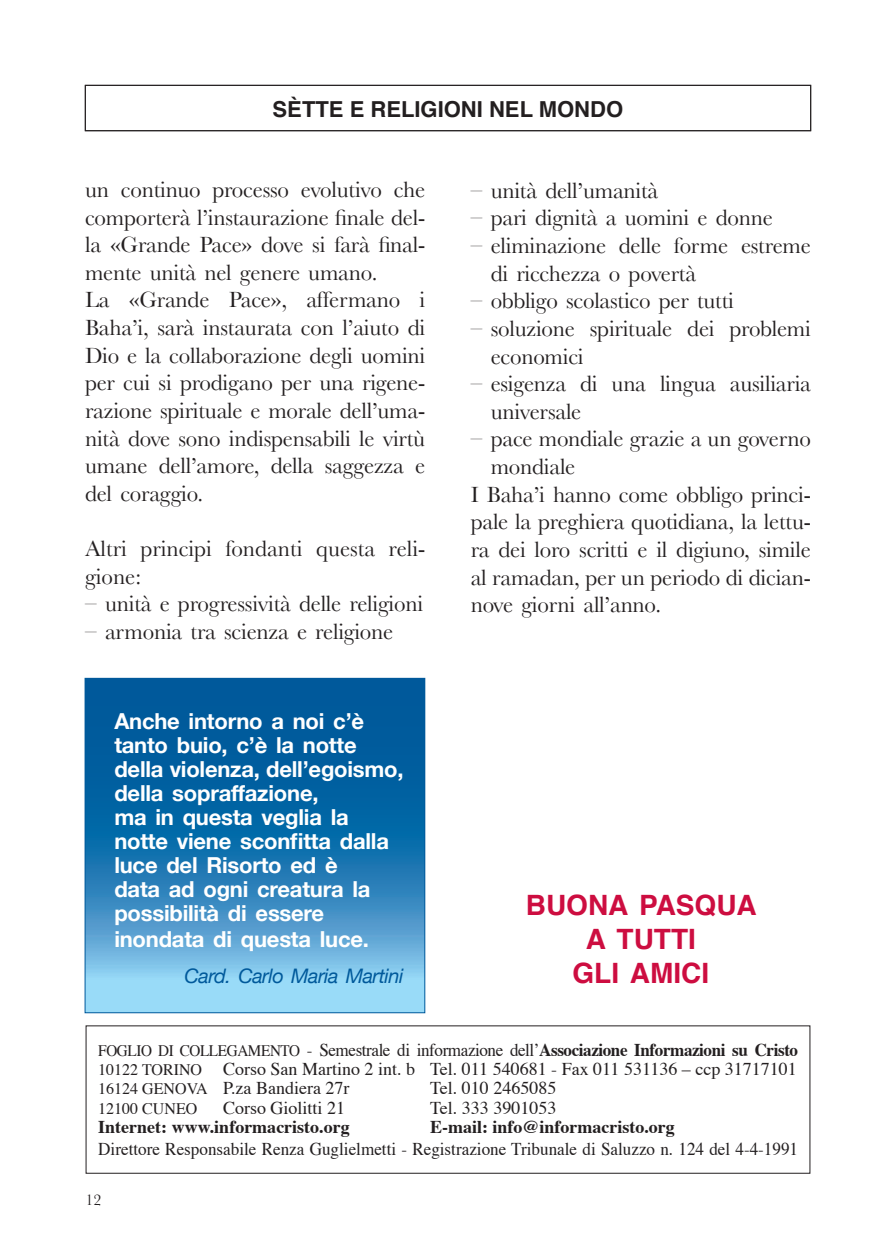
<style>
.page{position:relative;width:879px;height:1248px;background:#fff}
.page>*{position:absolute;margin:0;border:0;box-sizing:border-box;transform-origin:0 0}
.t1{font:700 28px/33.6px "Helvetica";color:#cd0d40;text-align:center}
.t2{font:23px/27.6px "Baskerville";letter-spacing:-.01em;color:#231f20}
.t3{font:700 22px/24px "Helvetica Neue";letter-spacing:-.01em;color:#fff}
.t4{font:700 22px "Helvetica";color:#231f20}
.t5{font:italic 20px "Helvetica Neue";letter-spacing:-.025em;color:#00599b}
.t6{font:18px/19.2px "Times";color:#231f20;text-align:justify;scale:.95 1}
.t7{font:700 18px "Times";color:#231f20}
.t8{font:18px "Times";color:#231f20}
.t9{font:16px "Times";color:#231f20}
.t10{font:16px "Baskerville";color:#231f20}
.s1{font-size:16px}
.s2{font-weight:700}
</style>
<div class="page">
<svg style="left:87px;top:679px;width:336px;height:332px;background:#2c81b8"></svg>
<div style="left:85px;top:677px;width:340px;height:336px;border:1px solid #00599b"></div>
<div style="left:85px;top:85px;width:726px;height:46px;border:1px solid #231f20"></div>
<p class="t4" style="left:273px;top:89px;width:352px">SÈTTE E RELIGIONI NEL MONDO</p>
<p class="t2" style="left:85px;top:175px;width:342px">un continuo processo evolutivo che comporterà l’instaurazione finale del&shy;la «Grande Pace» dove si farà final&shy;mente unità nel genere umano.<br>La «Grande Pace», affermano i Baha’i, sarà instaurata con l’aiuto di Dio e la collaborazione degli uomini per cui si prodigano per una rigene&shy;razione spirituale e morale dell’uma&shy;nità dove sono indispensabili le virtù umane dell’amore, della saggezza e del coraggio.</p>
<p class="t2" style="left:85px;top:534px;width:342px">Altri principi fondanti questa reli&shy;gione:</p>
<p class="t2" style="left:85px;top:589px;width:339px">– unità e progressività delle religioni</p>
<p class="t2" style="left:85px;top:617px;width:310px">– armonia tra scienza e religione</p>
<p class="t3" style="left:114px;top:708px;width:291px">Anche intorno a noi c’è tanto buio, c’è la notte della violenza, dell’egoismo, della sopraffazione,<br>ma in questa veglia la notte viene sconfitta dalla luce del Risorto ed è<br>data ad ogni creatura la possibilità di essere</p>
<p class="t3" style="left:114px;top:926px;width:256px">inondata di questa luce.</p>
<p class="t5" style="left:185px;top:963px;width:220px">Card. Carlo Maria Martini</p>
<p class="t2" style="left:471px;top:176px;width:189px">– unità dell’umanità</p>
<p class="t2" style="left:471px;top:204px;width:304px">– pari dignità a uomini e donne</p>
<p class="t2" style="left:491px;top:231px;width:322px;text-indent:-20px">– eliminazione delle forme estreme di ricchezza o povertà</p>
<p class="t2" style="left:471px;top:287px;width:265px">– obbligo scolastico per tutti</p>
<p class="t2" style="left:491px;top:314px;width:322px;text-indent:-20px">– soluzione spirituale dei problemi economici</p>
<p class="t2" style="left:491px;top:369px;width:322px;text-indent:-20px">– esigenza di una lingua ausiliaria universale</p>
<p class="t2" style="left:471px;top:425px;width:342px">– pace mondiale grazie a un governo</p>
<p class="t2" style="left:491px;top:452px;width:86px">mondiale</p>
<p class="t2" style="left:471px;top:480px;width:342px">I Baha’i hanno come obbligo princi-</p>
<p class="t2" style="left:471px;top:507px;width:342px">pale la preghiera quotidiana, la lettu-</p>
<p class="t2" style="left:471px;top:535px;width:342px">ra dei loro scritti e il digiuno, simile</p>
<p class="t2" style="left:471px;top:563px;width:342px">al ramadan, per un periodo di dician-</p>
<p class="t2" style="left:471px;top:590px;width:192px">nove giorni all’anno.</p>
<p class="t1" style="left:526px;top:887px;width:233px">BUONA PASQUA<br>A TUTTI<br>GLI AMICI</p>
<p class="t6" style="left:98px;top:1038px;width:738px"><span class="s1">FOGLIO DI COLLEGAMENTO</span> - Semestrale di informazione dell’<span class="s2">Associazione Informazioni su Cristo </span><span class="s1">10122 TORINO</span> Corso San Martino 2 int. b Tel. 011 540681 - Fax 011 531136 – ccp 31717101<br><span class="s1">16124 GENOVA</span> P.za Bandiera 27r</p>
<p class="t8" style="left:430px;top:1071px;width:128px">Tel. 010 2465085</p>
<p class="t9" style="left:98px;top:1092px;width:101px">12100 CUNEO</p>
<p class="t8" style="left:223px;top:1090px;width:124px">Corso Giolitti 21</p>
<p class="t8" style="left:430px;top:1090px;width:128px">Tel. 333 3901053</p>
<p class="t7" style="left:98px;top:1109px;width:253px">Internet: www.informacristo.org</p>
<p class="t7" style="left:430px;top:1109px;width:246px">E-mail: info@informacristo.org</p>
<p class="t6" style="left:98px;top:1137px;width:738px">Direttore Responsabile Renza Guglielmetti - Registrazione Tribunale di Saluzzo n. 124 del 4-4-1991</p>
<p class="t10" style="left:85px;top:1190px;width:17px">12</p>
</div>
